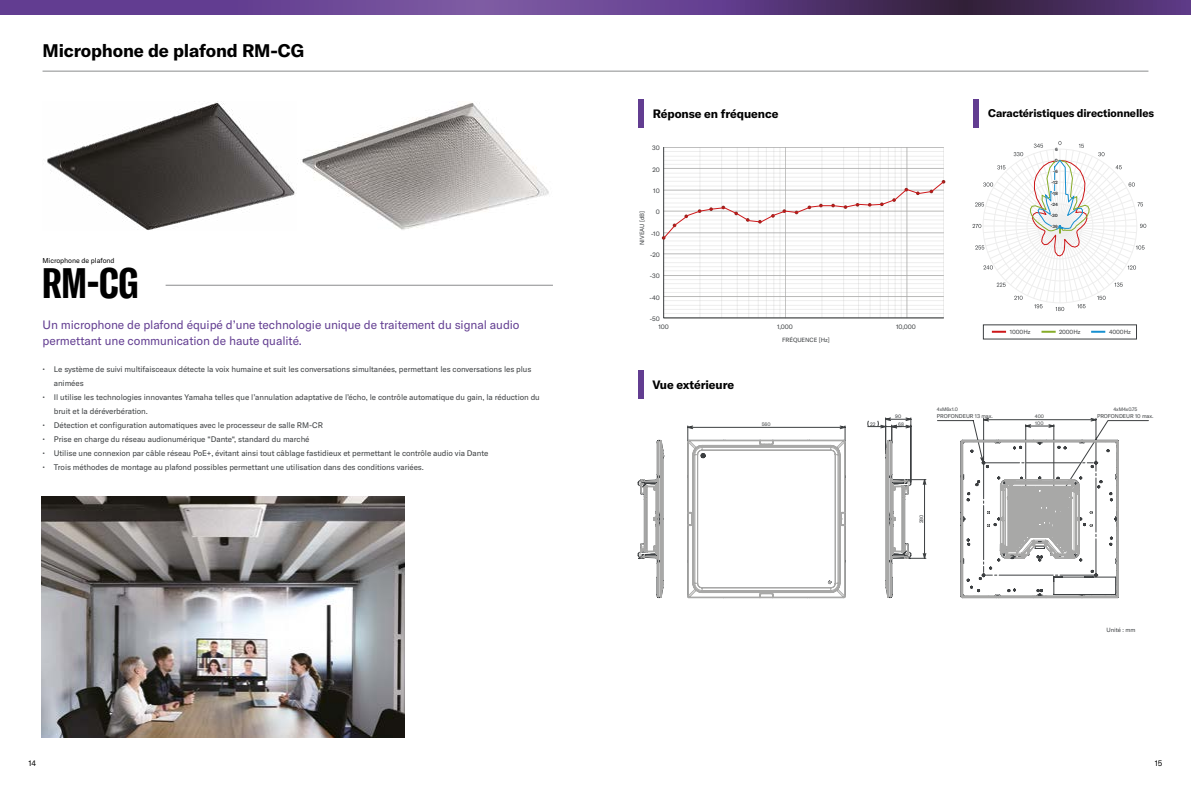
<style>
.page{position:relative;width:1191px;height:794px;background:#fff}
.page>*{position:absolute;margin:0;border:0;box-sizing:border-box;transform-origin:0 0}
.t1{font:700 extra-condensed 42px "GT America Y";color:#000}
.t2{font:700 18px "GT America Y";letter-spacing:-.01em;color:#000}
.t3{font:12px/16px "GT America Y";letter-spacing:-.01em;color:#623d91}
.t4{font:700 12px "GT America Y";letter-spacing:-.01em;color:#000}
.t5{font:700 11px "GT America Y";letter-spacing:-.01em;color:#000}
.t6{font:8px/14px "GT America Y";letter-spacing:-.01em;color:#3c3f41}
.t7{font:8px "GT America Y";color:#000}
.t8{font:8px "GT America Y";color:#000}
.t9{font:7px "GT America Y";letter-spacing:-.01em;color:#000}
.t10{font:6.4px "GT America Y";letter-spacing:-.01em;color:#3c3f41}
.t11{font:6px "GT America Y";letter-spacing:-.01em;color:#3c3f41}
.t12{font:5.5px "GT America Y";letter-spacing:-.01em;color:#3c3f41}
.t13{font:5px/7.3px "GT America Y";letter-spacing:-.01em;color:#3c3f41}
.t14{font:700 4.6px "GT America Y";letter-spacing:-.01em;color:#3c3f41}
</style>
<div class="page">
<svg style="left:972px;top:141px;width:174px;height:170px"></svg>
<svg style="left:1041px;top:331px;width:14px;height:2px"></svg>
<svg style="left:992px;top:331px;width:14px;height:2px"></svg>
<svg style="left:1091px;top:331px;width:14px;height:2px"></svg>
<img style="left:42px;top:496px;width:363px;height:241px">
<img style="left:47px;top:101px;width:502px;height:129px">
<hr style="left:663px;top:318px;width:280px;height:1px;background:#a8a8a7">
<svg style="left:663px;top:147px;width:281px;height:171px"></svg>
<svg style="left:662px;top:180px;width:283px;height:60px"></svg>
<svg style="left:687px;top:426px;width:158px;height:172px"></svg>
<svg style="left:638px;top:440px;width:25px;height:158px"></svg>
<svg style="left:867px;top:417px;width:281px;height:181px"></svg>
<div style="left:638px;top:99px;width:5px;height:28px;background:#623d91"></div>
<div style="left:638px;top:370px;width:5px;height:28px;background:#623d91"></div>
<div style="left:973px;top:99px;width:6px;height:28px;background:#623d91"></div>
<svg style="left:0;top:0;width:1191px;height:14px;background:#5d3d81"></svg>
<hr style="left:43px;top:71px;width:1105px;height:1px;background:#3c3f41">
<hr style="left:166px;top:285px;width:387px;height:1px;background:#3c3f41">
<h2 class="t2" style="left:43px;top:39px;width:263px">Microphone de plafond RM-CG</h2>
<p class="t9" style="left:43px;top:256px;width:74px">Microphone de plafond</p>
<h1 class="t1" style="left:42px;top:258px;width:99px">RM-CG</h1>
<h3 class="t3" style="left:43px;top:317px;width:478px">Un microphone de plafond équipé d’une technologie unique de traitement du signal audio permettant une communication de haute qualité.</h3>
<p class="t6" style="left:54px;top:362px;width:479px;text-indent:-11px">• Le système de suivi multifaisceaux détecte la voix humaine et suit les conversations simultanées, permettant les conversations les plus animées</p>
<p class="t6" style="left:54px;top:390px;width:487px;text-indent:-11px">• Il utilise les technologies innovantes Yamaha telles que l’annulation adaptative de l’écho, le contrôle automatique du gain, la réduction du bruit et la déréverbération.</p>
<p class="t6" style="left:43px;top:418px;width:282px">• Détection et configuration automatiques avec le processeur de salle RM-CR</p>
<p class="t6" style="left:43px;top:432px;width:268px">• Prise en charge du réseau audionumérique “Dante“, standard du marché</p>
<p class="t6" style="left:43px;top:446px;width:447px">• Utilise une connexion par câble réseau PoE+, évitant ainsi tout câblage fastidieux et permettant le contrôle audio via Dante</p>
<p class="t6" style="left:43px;top:460px;width:383px">• Trois méthodes de montage au plafond possibles permettant une utilisation dans des conditions variées.</p>
<h3 class="t4" style="left:653px;top:106px;width:127px">Réponse en fréquence</h3>
<p class="t10" style="left:652px;top:144px;width:9px">30</p>
<p class="t10" style="left:652px;top:166px;width:9px">20</p>
<p class="t10" style="left:653px;top:187px;width:8px">10</p>
<p class="t10" style="left:655px;top:208px;width:6px">0</p>
<p class="t10" style="left:651px;top:230px;width:10px">-10</p>
<p class="t10" style="left:650px;top:251px;width:11px">-20</p>
<p class="t10" style="left:650px;top:272px;width:11px">-30</p>
<p class="t10" style="left:649px;top:294px;width:12px">-40</p>
<p class="t10" style="left:650px;top:315px;width:12px">-50</p>
<p class="t11" style="left:638px;top:245px;width:35px;rotate:-90deg">NIVEAU [dB]</p>
<p class="t10" style="left:658px;top:322px;width:12px">100</p>
<p class="t10" style="left:777px;top:322px;width:17px">1,000</p>
<p class="t10" style="left:896px;top:322px;width:21px">10,000</p>
<h3 class="t4" style="left:652px;top:377px;width:83px">Vue extérieure</h3>
<p class="t11" style="left:782px;top:336px;width:49px">FRÉQUENCE [Hz]</p>
<h3 class="t5" style="left:988px;top:106px;width:168px">Caractéristiques directionnelles</h3>
<p class="t14" style="left:1055px;top:146px;width:4px">6</p>
<p class="t14" style="left:1054px;top:157px;width:5px">0</p>
<p class="t14" style="left:1053px;top:168px;width:6px">-6</p>
<p class="t14" style="left:1051px;top:179px;width:8px">-12</p>
<p class="t14" style="left:1051px;top:190px;width:8px">-18</p>
<p class="t14" style="left:1050px;top:201px;width:9px">-24</p>
<p class="t14" style="left:1050px;top:212px;width:9px">-30</p>
<p class="t14" style="left:1050px;top:223px;width:9px">-36</p>
<p class="t11" style="left:1009px;top:328px;width:22px">1000Hz</p>
<p class="t11" style="left:1059px;top:328px;width:23px">2000Hz</p>
<p class="t11" style="left:1109px;top:328px;width:23px">4000Hz</p>
<p class="t13" style="left:936px;top:406px;width:23px">4xM6x1.0</p>
<p class="t13" style="left:1113px;top:406px;width:26px">4xM4x0.75</p>
<p class="t12" style="left:937px;top:412px;width:58px">PROFONDEUR 13 max.</p>
<p class="t12" style="left:1097px;top:412px;width:58px">PROFONDEUR 10 max.</p>
<p class="t13" style="left:762px;top:420px;width:10px">560</p>
<p class="t13" style="left:898px;top:413px;width:7px;text-indent:-3px">90<br>68</p>
<p class="t13" style="left:1034px;top:413px;width:11px">400</p>
<p class="t13" style="left:870px;top:420px;width:7px">22</p>
<p class="t13" style="left:1035px;top:419px;width:10px">100</p>
<p class="t13" style="left:918px;top:523px;width:10px;rotate:-90deg">280</p>
<p class="t11" style="left:1106px;top:627px;width:30px">Unité : mm</p>
<p class="t7" style="left:28px;top:758px;width:9px">14</p>
<p class="t8" style="left:1154px;top:758px;width:9px">15</p>
</div>
